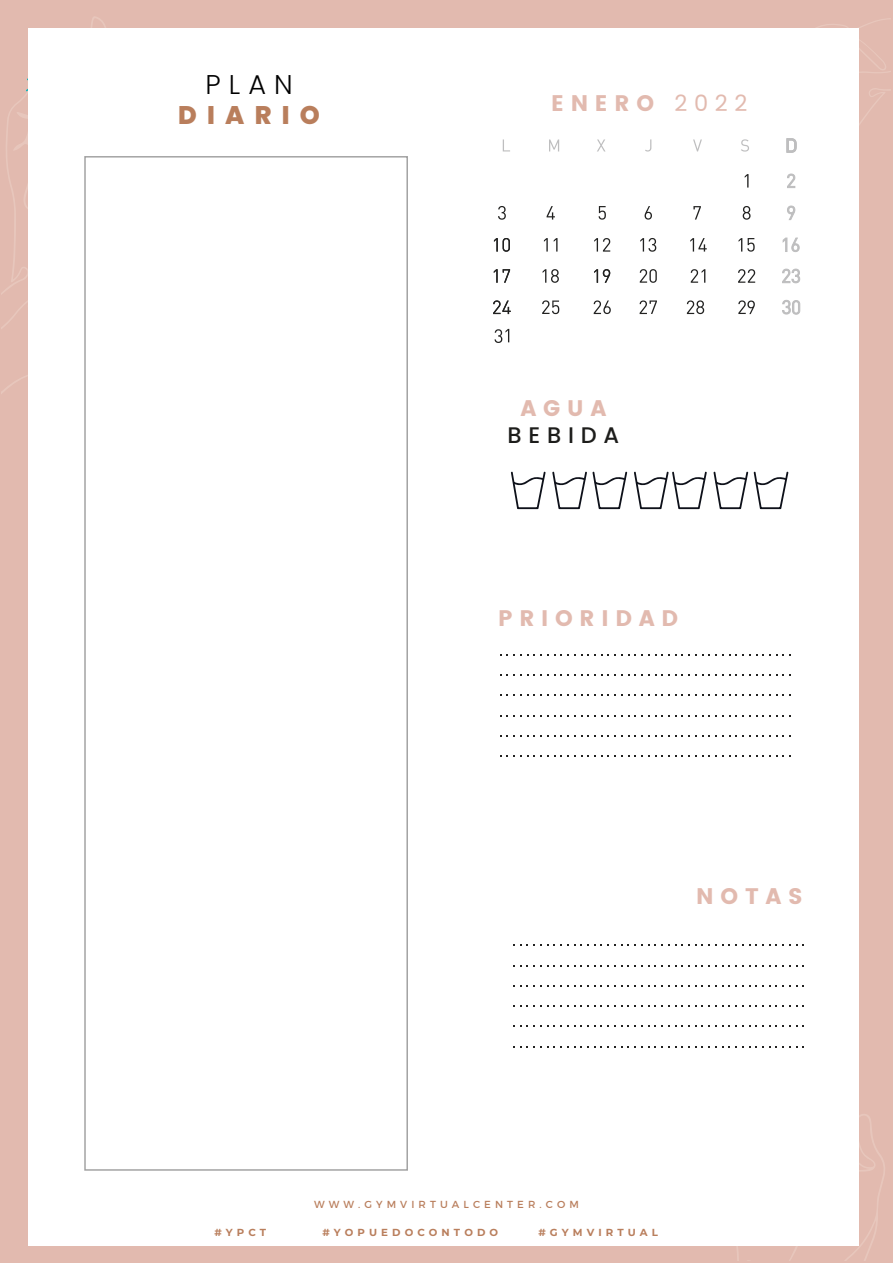
<style>
.page{position:relative;width:893px;height:1263px;background:#e2baaf}
.page>*{position:absolute;margin:0;border:0;box-sizing:border-box;transform-origin:0 0}
.t1{font:300 27.15px "Poppins";color:#000}
.t2{font:800 25.5px "Poppins";letter-spacing:.4em;color:#b97e5c}
.t3{font:22.5px "Poppins";letter-spacing:.3em;color:#e2baaf}
.t4{font:500 22.5px "Poppins";letter-spacing:.3em;color:#1d1d1b}
.t5{font:700 10.2px "Montserrat";letter-spacing:.4em;color:#b97e5c}
.t6{font:10.2px "Montserrat";letter-spacing:.4em;color:#b97e5c}
.s1{font-style:inherit}
</style>
<div class="page">
<svg style="left:2px;top:17px;width:169px;height:376px"></svg>
<svg style="left:737px;top:1003px;width:148px;height:258px"></svg>
<svg style="left:26px;top:37px;width:2px;height:66px"></svg>
<div style="left:28px;top:29px;width:830px;height:1217px;background:#fff"></div>
<svg style="left:500px;top:654px;width:291px;height:1px"></svg>
<svg style="left:500px;top:675px;width:291px;height:1px"></svg>
<svg style="left:500px;top:695px;width:291px;height:1px"></svg>
<svg style="left:500px;top:715px;width:291px;height:1px"></svg>
<svg style="left:500px;top:735px;width:291px;height:1px"></svg>
<svg style="left:500px;top:756px;width:291px;height:1px"></svg>
<svg style="left:513px;top:945px;width:291px;height:1px"></svg>
<svg style="left:513px;top:965px;width:291px;height:1px"></svg>
<svg style="left:513px;top:985px;width:291px;height:1px"></svg>
<svg style="left:513px;top:1005px;width:291px;height:1px"></svg>
<svg style="left:513px;top:1026px;width:291px;height:1px"></svg>
<svg style="left:513px;top:1046px;width:291px;height:1px"></svg>
<div style="left:84px;top:156px;width:324px;height:1015px;border:2px solid #a3a3a3"></div>
<svg style="left:645px;top:139px;width:6px;height:13px"></svg>
<svg style="left:503px;top:139px;width:7px;height:12px"></svg>
<svg style="left:549px;top:139px;width:10px;height:12px"></svg>
<svg style="left:597px;top:139px;width:8px;height:12px"></svg>
<svg style="left:693px;top:139px;width:9px;height:12px"></svg>
<svg style="left:693px;top:206px;width:8px;height:14px"></svg>
<svg style="left:690px;top:238px;width:17px;height:14px"></svg>
<svg style="left:691px;top:269px;width:14px;height:14px"></svg>
<svg style="left:687px;top:300px;width:17px;height:14px"></svg>
<svg style="left:544px;top:238px;width:4px;height:14px"></svg>
<svg style="left:554px;top:238px;width:4px;height:14px"></svg>
<svg style="left:543px;top:269px;width:16px;height:14px"></svg>
<svg style="left:542px;top:300px;width:17px;height:14px"></svg>
<svg style="left:547px;top:206px;width:8px;height:14px"></svg>
<svg style="left:594px;top:238px;width:16px;height:14px"></svg>
<svg style="left:594px;top:269px;width:16px;height:14px"></svg>
<svg style="left:594px;top:300px;width:17px;height:14px"></svg>
<svg style="left:599px;top:206px;width:7px;height:14px"></svg>
<svg style="left:640px;top:238px;width:16px;height:14px"></svg>
<svg style="left:640px;top:269px;width:17px;height:14px"></svg>
<svg style="left:640px;top:300px;width:17px;height:14px"></svg>
<svg style="left:645px;top:206px;width:7px;height:14px"></svg>
<svg style="left:739px;top:238px;width:16px;height:14px"></svg>
<svg style="left:738px;top:269px;width:17px;height:14px"></svg>
<svg style="left:738px;top:300px;width:17px;height:14px"></svg>
<svg style="left:782px;top:237px;width:18px;height:15px"></svg>
<svg style="left:782px;top:268px;width:18px;height:16px"></svg>
<svg style="left:708px;top:18px;width:182px;height:209px"></svg>
<svg style="left:782px;top:299px;width:19px;height:16px"></svg>
<svg style="left:494px;top:238px;width:16px;height:14px"></svg>
<svg style="left:494px;top:269px;width:16px;height:14px"></svg>
<svg style="left:493px;top:300px;width:18px;height:14px"></svg>
<svg style="left:498px;top:206px;width:8px;height:14px"></svg>
<svg style="left:495px;top:328px;width:294px;height:181px"></svg>
<h1 class="t1" style="left:205px;top:69px;width:89px">PLAN</h1>
<h2 class="t2" style="left:178px;top:101px;width:143px">DIARIO</h2>
<h3 class="t3" style="left:551px;top:90px;width:198px">ENERO <span class="s1">2022</span></h3>
<h3 class="t3" style="left:520px;top:395px;width:87px">AGUA</h3>
<h3 class="t4" style="left:508px;top:422px;width:113px">BEBIDA</h3>
<h3 class="t3" style="left:498px;top:605px;width:181px">PRIORIDAD</h3>
<h3 class="t3" style="left:696px;top:883px;width:108px">NOTAS</h3>
<p class="t6" style="left:314px;top:1196px;width:266px">WWW.GYMVIRTUALCENTER.COM</p>
<p class="t5" style="left:214px;top:1225px;width:53px">#YPCT</p>
<p class="t5" style="left:322px;top:1225px;width:177px">#YOPUEDOCONTODO</p>
<p class="t5" style="left:538px;top:1225px;width:121px">#GYMVIRTUAL</p>
</div>
